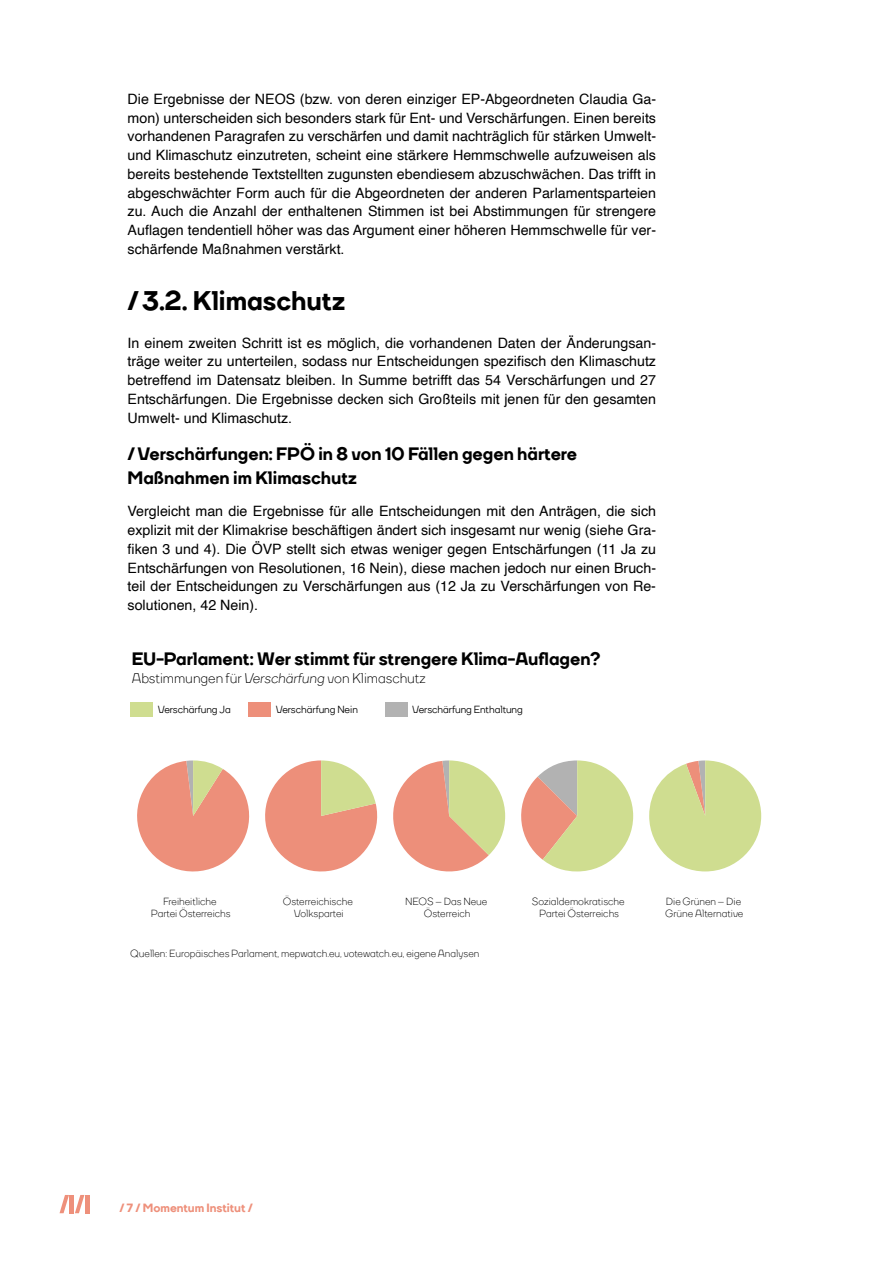
<style>
.page{position:relative;width:893px;height:1263px;background:#fff}
.page>*{position:absolute;margin:0;border:0;box-sizing:border-box;transform-origin:0 0}
.t1{font:800 27px "TT Firs";color:#000}
.t2{font:800 18px/24px "TT Firs";color:#000}
.t3{font:800 18px "TT Firs";color:#010101}
.t4{font:14.25px/18.8px "Helvetica";color:#000;text-align:justify}
.t5{font:14.25px "TT Firs";color:#000}
.t6{font:800 12px "TT Firs";color:#ee907b}
.t7{font:10.5px/12.6px "TT Firs";color:#010101;text-align:center}
.t8{font:10.5px/12.6px "TT Firs";color:#000;text-align:center}
.t9{font:500 10.5px "TT Firs";color:#010101}
.s1{font-style:italic}
</style>
<div class="page">
<hr style="left:85px;top:1195px;width:4px;height:18px;background:#ee907b">
<hr style="left:70px;top:1195px;width:4px;height:18px;background:#ee907b">
<svg style="left:75px;top:1195px;width:9px;height:18px"></svg>
<svg style="left:60px;top:1195px;width:9px;height:18px"></svg>
<div style="left:130px;top:702px;width:23px;height:12px;background:#cfdd90"></div>
<div style="left:248px;top:702px;width:23px;height:12px;background:#ed8f7a"></div>
<div style="left:385px;top:702px;width:23px;height:12px;background:#b2b2b2"></div>
<svg style="left:137px;top:760px;width:368px;height:112px"></svg>
<svg style="left:521px;top:760px;width:112px;height:111px"></svg>
<svg style="left:649px;top:760px;width:112px;height:111px"></svg>
<div style="left:130px;top:705px;width:23px;height:11px;background:#cfdd90"></div>
<div style="left:248px;top:705px;width:23px;height:11px;background:#ed8f7a"></div>
<div style="left:385px;top:705px;width:23px;height:11px;background:#b2b2b2"></div>
<p class="t4" style="left:128px;top:90px;width:530px">Die Ergebnisse der NEOS (bzw. von deren einziger EP-Abgeordneten Claudia Ga&shy;mon) unterscheiden sich besonders stark für Ent- und Verschärfungen. Einen bereits vorhandenen Paragrafen zu verschärfen und damit nachträglich für stärken Umwelt&shy;und Klimaschutz einzutreten, scheint eine stärkere Hemmschwelle aufzuweisen als bereits bestehende Textstellten zugunsten ebendiesem abzuschwächen. Das trifft in abgeschwächter Form auch für die Abgeordneten der anderen Parlamentsparteien zu. Auch die Anzahl der enthaltenen Stimmen ist bei Abstimmungen für strengere Auflagen tendentiell höher was das Argument einer höheren Hemmschwelle für ver&shy;schärfende Maßnahmen verstärkt.</p>
<h1 class="t1" style="left:128px;top:283px;width:219px">/3.2. Klimaschutz</h1>
<p class="t4" style="left:128px;top:334px;width:530px">In einem zweiten Schritt ist es möglich, die vorhandenen Daten der Änderungsan&shy;träge weiter zu unterteilen, sodass nur Entscheidungen spezifisch den Klimaschutz betreffend im Datensatz bleiben. In Summe betrifft das 54 Verschärfungen und 27<br>Entschärfungen. Die Ergebnisse decken sich Großteils mit jenen für den gesamten Umwelt- und Klimaschutz.</p>
<p class="t2" style="left:128px;top:442px;width:451px">/Verschärfungen: FPÖ in 8 von 10 Fällen gegen härtere<br>Maßnahmen im Klimaschutz</p>
<p class="t4" style="left:128px;top:502px;width:530px">Vergleicht man die Ergebnisse für alle Entscheidungen mit den Anträgen, die sich explizit mit der Klimakrise beschäftigen ändert sich insgesamt nur wenig (siehe Gra&shy;fiken 3 und 4). Die ÖVP stellt sich etwas weniger gegen Entschärfungen (11 Ja zu Entschärfungen von Resolutionen, 16 Nein), diese machen jedoch nur einen Bruch&shy;teil der Entscheidungen zu Verschärfungen aus (12 Ja zu Verschärfungen von Re&shy;solutionen, 42 Nein).</p>
<p class="t3" style="left:132px;top:647px;width:470px">EU-Parlament: Wer stimmt für strengere Klima-Auflagen?</p>
<p class="t5" style="left:132px;top:670px;width:296px">Abstimmungen für <span class="s1">Verschärfung</span> von Klimaschutz</p>
<p class="t9" style="left:158px;top:702px;width:74px">Verschärfung Ja</p>
<p class="t9" style="left:276px;top:702px;width:84px">Verschärfung Nein</p>
<p class="t9" style="left:412px;top:702px;width:112px">Verschärfung Enthaltung</p>
<p class="t7" style="left:151px;top:895px;width:81px">Freiheitliche<br>Partei Österreichs</p>
<p class="t7" style="left:283px;top:895px;width:72px">Österreichische<br>Volkspartei</p>
<p class="t7" style="left:405px;top:895px;width:84px">NEOS – Das Neue<br>Österreich</p>
<p class="t8" style="left:532px;top:895px;width:94px">Sozialdemokratische<br>Partei Österreichs</p>
<p class="t8" style="left:665px;top:895px;width:80px;text-align:left">Die Grünen – Die<br>Grüne Alternative</p>
<p class="t7" style="left:130px;top:947px;width:351px">Quellen: Europäisches Parlament, mepwatch.eu, votewatch.eu, eigene Analysen</p>
<p class="t6" style="left:119px;top:1200px;width:135px">/ 7 / Momentum Institut /</p>
</div>
